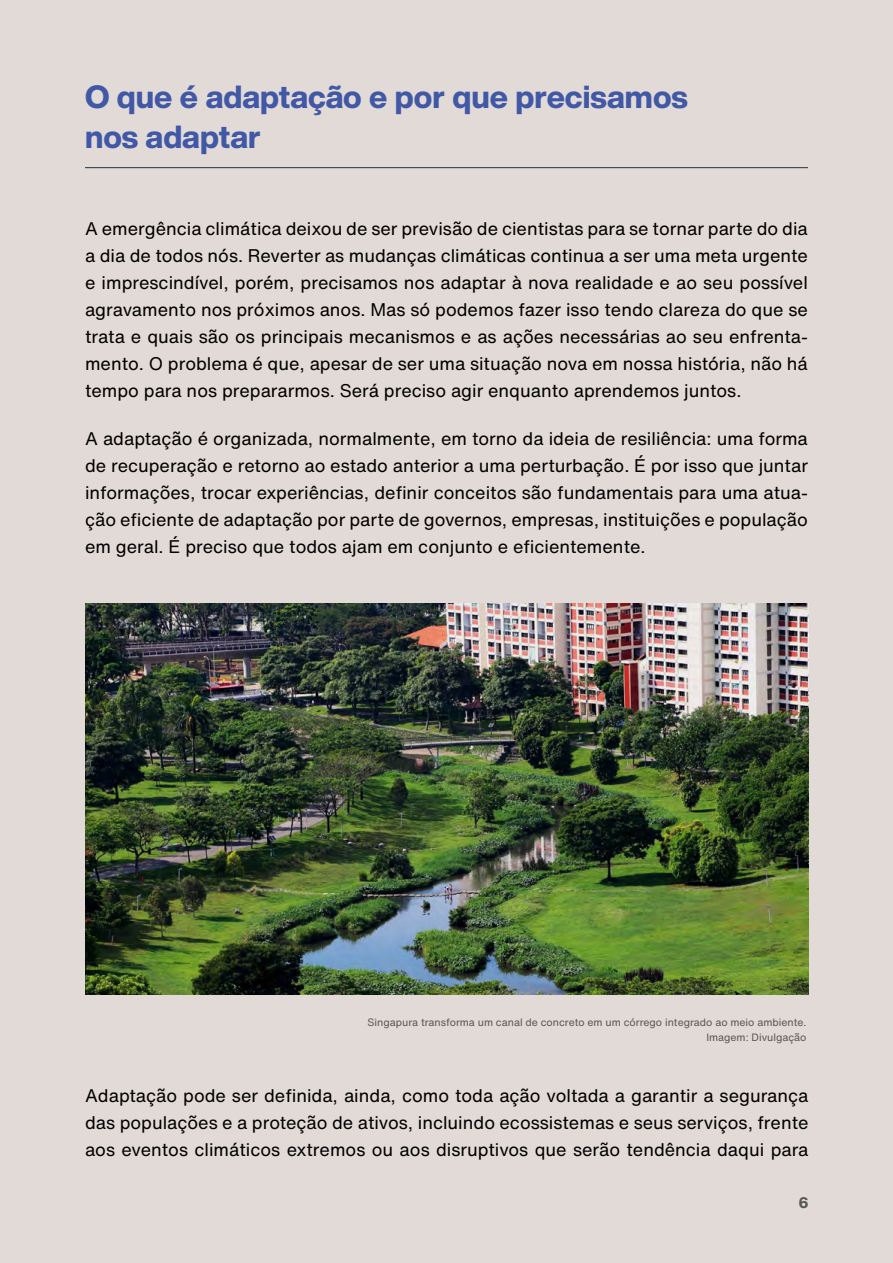
<style>
.page{position:relative;width:893px;height:1263px;background:#e2dad6}
.page>*{position:absolute;margin:0;border:0;box-sizing:border-box;transform-origin:0 0}
.t1{font:800 31.5px/39.9px "Helvetica Now Display";color:#4158a6}
.t2{font:18px/27px "Helvetica Now Text";color:#000;text-align:justify}
.t3{font:800 15px "Helvetica Now Display";color:#575756}
.t4{font:10.5px/15px "Helvetica Now Text";color:#575756;text-align:right}
</style>
<div class="page">
<hr style="left:85px;top:167px;width:723px;height:1px;background:#223042">
<img style="left:86px;top:604px;width:722px;height:391px">
<h1 class="t1" style="left:85px;top:77px;width:604px">O que é adaptação e por que precisamos nos adaptar</h1>
<p class="t2" style="left:85px;top:214px;width:724px">A emergência climática deixou de ser previsão de cientistas para se tornar parte do dia a dia de todos nós. Reverter as mudanças climáticas continua a ser uma meta urgente e imprescindível, porém, precisamos nos adaptar à nova realidade e ao seu possível agravamento nos próximos anos. Mas só podemos fazer isso tendo clareza do que se trata e quais são os principais mecanismos e as ações necessárias ao seu enfrenta&shy;mento. O problema é que, apesar de ser uma situação nova em nossa história, não há tempo para nos prepararmos. Será preciso agir enquanto aprendemos juntos.</p>
<p class="t2" style="left:85px;top:425px;width:724px">A adaptação é organizada, normalmente, em torno da ideia de resiliência: uma forma de recuperação e retorno ao estado anterior a uma perturbação. É por isso que juntar informações, trocar experiências, definir conceitos são fundamentais para uma atua&shy;ção eficiente de adaptação por parte de governos, empresas, instituições e população em geral. É preciso que todos ajam em conjunto e eficientemente.</p>
<p class="t4" style="left:368px;top:1014px;width:440px">Singapura transforma um canal de concreto em um córrego integrado ao meio ambiente.<br>Imagem: Divulgação</p>
<p class="t2" style="left:85px;top:1081px;width:725px">Adaptação pode ser definida, ainda, como toda ação voltada a garantir a segurança das populações e a proteção de ativos, incluindo ecossistemas e seus serviços, frente aos eventos climáticos extremos ou aos disruptivos que serão tendência daqui para</p>
<p class="t3" style="left:799px;top:1192px;width:11px">6</p>
</div>
